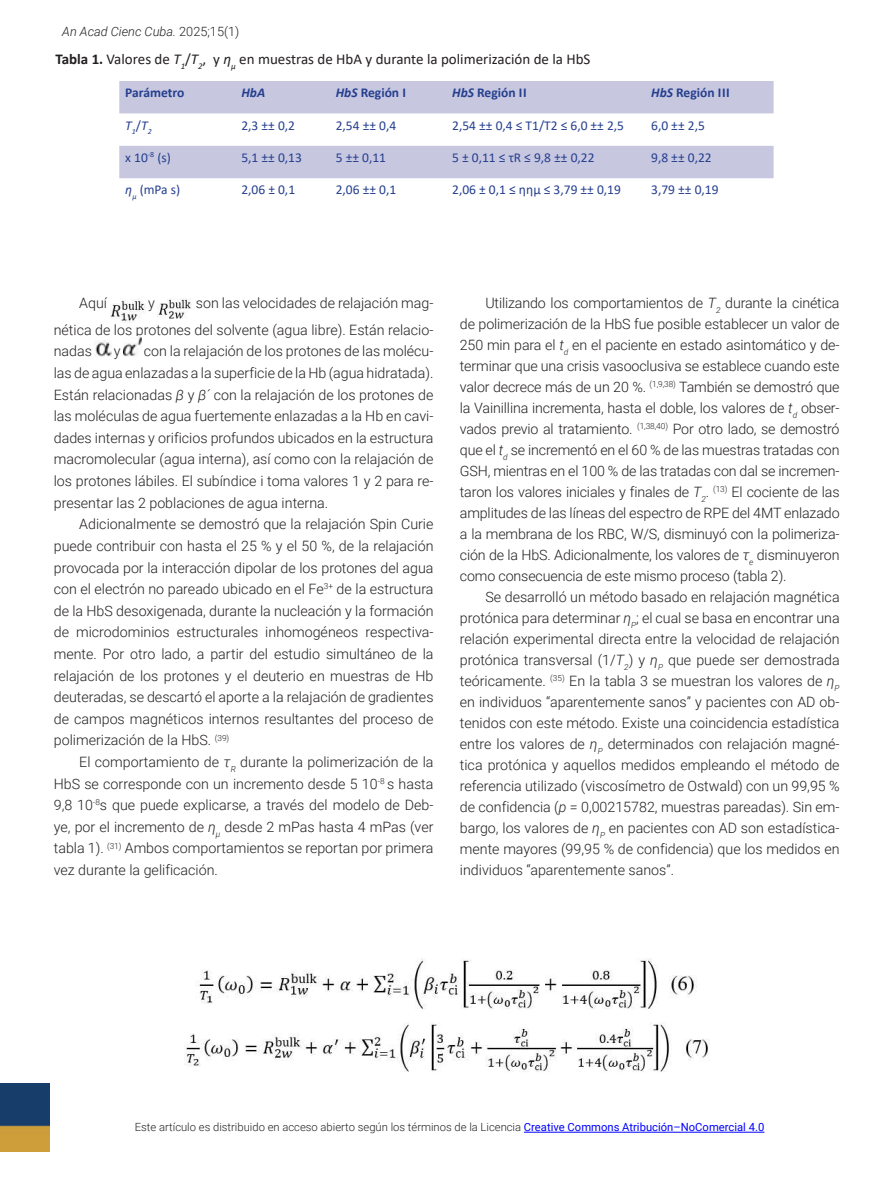
<style>
.page{position:relative;width:893px;height:1191px;background:#fff}
.page>*{position:absolute;margin:0;border:0;box-sizing:border-box;transform-origin:0 0}
.Tabla_Título{font:15px "Calibri";color:#231f20}
.Texto_Normal{font:300 14.25px/21px "Roboto";color:#231f20;text-align:justify}
.Tabla_Cuerpo{font:13.5px "Calibri";color:#253f8e}
.Tabla_Cabezal{font:700 13.5px "Calibri";color:#253f8e}
.Tabla_Cuerpo-2{font:italic 13.5px "Calibri";color:#253f8e}
.Tabla_Cabezal-2{font:italic 700 13.5px "Calibri";color:#253f8e}
.t1{font:italic 300 12.75px "Roboto";color:#231f20}
.t2{font:300 11.25px "Roboto";color:#231f20}
.s1{font-style:normal}
.s2{font-weight:700}
.s3{font-style:italic}
.s4{font-weight:400;color:#00f}
</style>
<div class="page">
<img style="left:0;top:1083px;width:49px;height:68px">
<hr style="left:524px;top:1132px;width:240px;height:1px;background:#00f">
<img style="left:110px;top:299px;width:35px;height:24px">
<img style="left:158px;top:299px;width:34px;height:20px">
<img style="left:95px;top:340px;width:16px;height:16px">
<img style="left:124px;top:337px;width:17px;height:19px">
<svg style="left:119px;top:81px;width:655px;height:97px;fill:#c7c7e0"></svg>
<img style="left:199px;top:958px;width:498px;height:52px">
<img style="left:185px;top:1022px;width:523px;height:50px">
<p class="t1" style="left:62px;top:22px;width:179px">An Acad Cienc Cuba. <span class="s1">2025;15(1)</span></p>
<p class="Tabla_Título" style="left:55px;top:49px;width:537px"><span class="s2">Tabla 1.</span> Valores de <span class="s3">T</span><sub>1</sub>/<span class="s3">T</span><sub>2</sub>, y <span class="s3">η</span><sub>µ</sub> en muestras de HbA y durante la polimerización de la HbS</p>
<p class="Tabla_Cabezal" style="left:125px;top:83px;width:61px">Parámetro</p>
<p class="Tabla_Cabezal-2" style="left:241px;top:83px;width:25px">HbA</p>
<p class="Tabla_Cabezal" style="left:336px;top:83px;width:72px"><span class="s3">HbS</span> Región I</p>
<p class="Tabla_Cabezal" style="left:452px;top:83px;width:76px"><span class="s3">HbS</span> Región II</p>
<p class="Tabla_Cabezal" style="left:651px;top:83px;width:80px"><span class="s3">HbS</span> Región III</p>
<p class="Tabla_Cuerpo-2" style="left:125px;top:116px;width:28px">T<sub>1</sub><span class="s1">/</span>T<sub>2</sub></p>
<p class="Tabla_Cuerpo" style="left:241px;top:116px;width:55px">2,3 ±± 0,2</p>
<p class="Tabla_Cuerpo" style="left:336px;top:116px;width:62px">2,54 ±± 0,4</p>
<p class="Tabla_Cuerpo" style="left:452px;top:116px;width:173px">2,54 ±± 0,4 ≤ T1/T2 ≤ 6,0 ±± 2,5</p>
<p class="Tabla_Cuerpo" style="left:651px;top:116px;width:55px">6,0 ±± 2,5</p>
<p class="Tabla_Cuerpo" style="left:125px;top:148px;width:47px">x 10<sup>-8</sup> (s)</p>
<p class="Tabla_Cuerpo" style="left:241px;top:148px;width:62px">5,1 ±± 0,13</p>
<p class="Tabla_Cuerpo" style="left:336px;top:148px;width:52px">5 ±± 0,11</p>
<p class="Tabla_Cuerpo" style="left:452px;top:148px;width:144px">5 ± 0,11 ≤ τR ≤ 9,8 ±± 0,22</p>
<p class="Tabla_Cuerpo" style="left:651px;top:148px;width:62px">9,8 ±± 0,22</p>
<p class="Tabla_Cuerpo" style="left:125px;top:180px;width:56px"><span class="s3">η</span><sub>µ</sub> (mPa s)</p>
<p class="Tabla_Cuerpo" style="left:241px;top:180px;width:55px">2,06 ± 0,1</p>
<p class="Tabla_Cuerpo" style="left:336px;top:180px;width:62px">2,06 ±± 0,1</p>
<p class="Tabla_Cuerpo" style="left:452px;top:180px;width:170px">2,06 ± 0,1 ≤ ηηµ ≤ 3,79 ±± 0,19</p>
<p class="Tabla_Cuerpo" style="left:651px;top:180px;width:69px">3,79 ±± 0,19</p>
<p class="Texto_Normal" style="left:54px;top:289px;width:381px;line-height:27px;text-align:right">son las velocidades de relajación mag-<br>nética de los protones del solvente (agua libre). Están relacio-</p>
<p class="Texto_Normal" style="left:54px;top:340px;width:40px">nadas</p>
<p class="Texto_Normal" style="left:114px;top:340px;width:8px">y</p>
<p class="Texto_Normal" style="left:79px;top:292px;width:29px">Aquí</p>
<p class="Texto_Normal" style="left:148px;top:292px;width:8px">y</p>
<p class="Texto_Normal" style="left:54px;top:340px;width:381px;line-height:21.6px;text-indent:90px">con la relajación de los protones de las molécu&shy;las de agua enlazadas a la superficie de la Hb (agua hidratada).<br>Están relacionadas <span class="s3">β</span> y <span class="s3">β´</span> con la relajación de los protones de las moléculas de agua fuertemente enlazadas a la Hb en cavi&shy;dades internas y orificios profundos ubicados en la estructura macromolecular (agua interna), así como con la relajación de los protones lábiles. El subíndice i toma valores 1 y 2 para re&shy;presentar las 2 poblaciones de agua interna.</p>
<p class="Texto_Normal" style="left:54px;top:513px;width:381px;line-height:21.6px;text-indent:26px">Adicionalmente se demostró que la relajación Spin Curie puede contribuir con hasta el 25 % y el 50 %, de la relajación provocada por la interacción dipolar de los protones del agua con el electrón no pareado ubicado en el Fe<sup>3+</sup> de la estructura de la HbS desoxigenada, durante la nucleación y la formación de microdominios estructurales inhomogéneos respectiva&shy;mente. Por otro lado, a partir del estudio simultáneo de la relajación de los protones y el deuterio en muestras de Hb deuteradas, se descartó el aporte a la relajación de gradientes de campos magnéticos internos resultantes del proceso de polimerización de la HbS. <sup>(39)</sup></p>
<p class="Texto_Normal" style="left:54px;top:750px;width:381px;line-height:21.6px;text-indent:26px">El comportamiento de <span class="s3">τ</span><sub>R</sub> durante la polimerización de la HbS se corresponde con un incremento desde 5 10<sup>-8</sup> s hasta 9,8 10<sup>-8</sup>s que puede explicarse, a través del modelo de Deb&shy;ye, por el incremento de <span class="s3">η</span><sub>µ</sub> desde 2 mPas hasta 4 mPas (ver tabla 1). <sup>(31)</sup> Ambos comportamientos se reportan por primera vez durante la gelificación.</p>
<p class="Texto_Normal" style="left:460px;top:292px;width:381px;text-indent:26px">Utilizando los comportamientos de <span class="s3">T</span><sub>2</sub> durante la cinética de polimerización de la HbS fue posible establecer un valor de 250 min para el <span class="s3">t</span><sub>d</sub> en el paciente en estado asintomático y de&shy;terminar que una crisis vasooclusiva se establece cuando este valor decrece más de un 20 %. <sup>(1,9,38)</sup> También se demostró que la Vainillina incrementa, hasta el doble, los valores de <span class="s3">t</span><sub>d</sub> obser&shy;vados previo al tratamiento. <sup>(1,38,40)</sup> Por otro lado, se demostró que el <span class="s3">t</span><sub>d</sub> se incrementó en el 60 % de las muestras tratadas con GSH, mientras en el 100 % de las tratadas con dal se incremen&shy;taron los valores iniciales y finales de <span class="s3">T</span><sub>2</sub>. <sup>(13)</sup> El cociente de las amplitudes de las líneas del espectro de RPE del 4MT enlazado a la membrana de los RBC, W/S, disminuyó con la polimeriza&shy;ción de la HbS. Adicionalmente, los valores de <span class="s3">τ</span><sub>e</sub> disminuyeron como consecuencia de este mismo proceso (tabla 2).</p>
<p class="Texto_Normal" style="left:460px;top:586px;width:381px;text-indent:26px">Se desarrolló un método basado en relajación magnética protónica para determinar <span class="s3">η</span><sub>P</sub>; el cual se basa en encontrar una relación experimental directa entre la velocidad de relajación protónica transversal (1/<span class="s3">T</span><sub>2</sub>) y <span class="s3">η</span><sub>P</sub> que puede ser demostrada teóricamente. <sup>(35)</sup> En la tabla 3 se muestran los valores de <span class="s3">η</span><sub>P </sub>en individuos “aparentemente sanos” y pacientes con AD ob&shy;tenidos con este método. Existe una coincidencia estadística entre los valores de <span class="s3">η</span><sub>P</sub> determinados con relajación magné&shy;tica protónica y aquellos medidos empleando el método de referencia utilizado (viscosímetro de Ostwald) con un 99,95 % de confidencia (<span class="s3">p</span> = 0,00215782, muestras pareadas). Sin em&shy;bargo, los valores de <span class="s3">η</span><sub>P</sub> en pacientes con AD son estadística&shy;mente mayores (99,95 % de confidencia) que los medidos en individuos “aparentemente sanos”.</p>
<p class="t2" style="left:135px;top:1119px;width:631px">Este artículo es distribuido en acceso abierto según los términos de la Licencia <span class="s4">Creative Commons Atribución–NoComercial 4.0</span></p>
</div>
